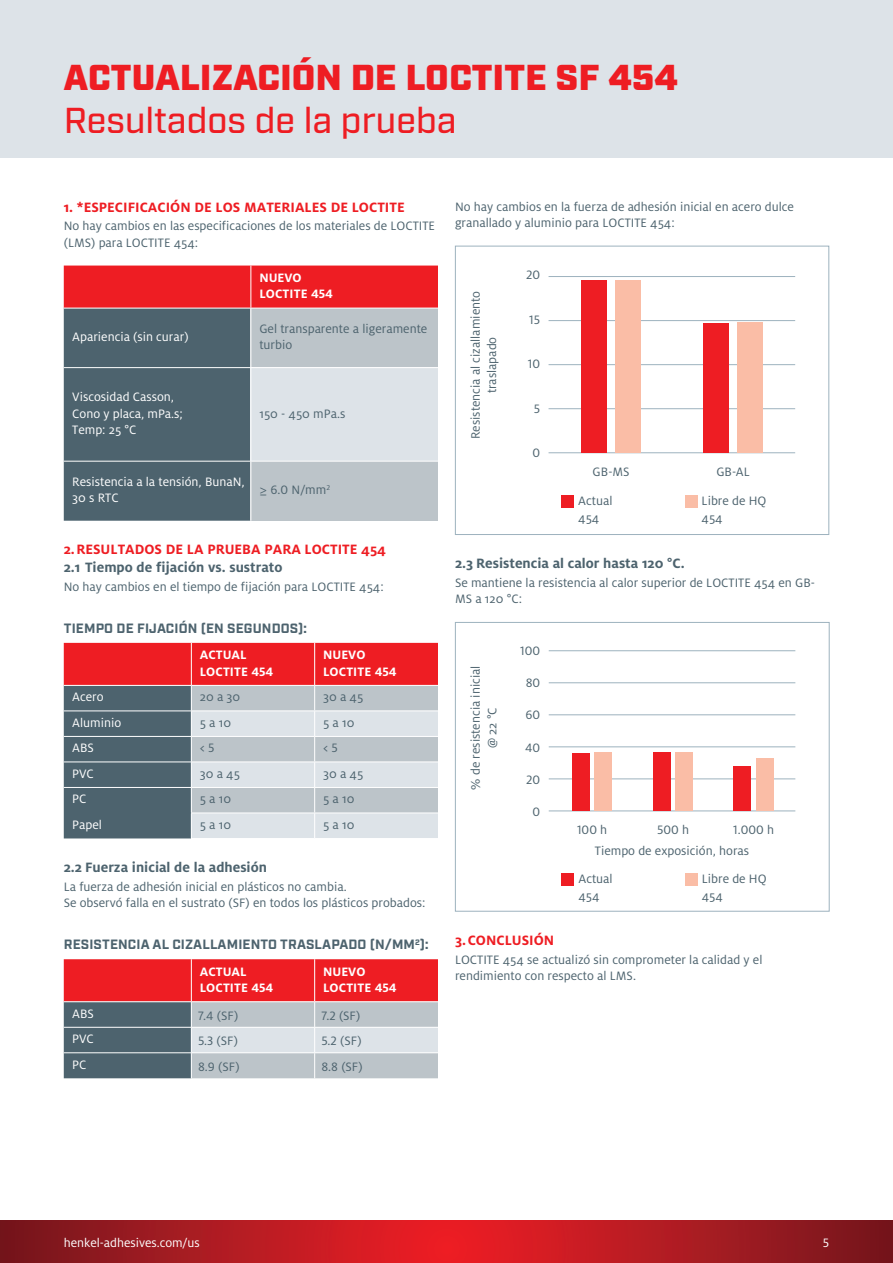
<style>
.page{position:relative;width:893px;height:1263px;background:#fff}
.page>*{position:absolute;margin:0;border:0;box-sizing:border-box;transform-origin:0 0}
.t1{font:900 36px "Industry";letter-spacing:.01em;color:#ee1d23}
.t2{font:500 36px "Industry";color:#ee1d23}
.t3{font:700 15px "Henkel Milo";color:#4d636e}
.t4{font:700 15px "Henkel Milo";color:#ee1d23}
.t5{font:13.5px/16.5px "Henkel Milo";color:#4d636e}
.t6{font:13.5px/16.5px "Henkel Milo";color:#fff}
.t7{font:700 13.5px/16.5px "Henkel Milo";color:#fff}
.t8{font:700 13.5px "Industry";letter-spacing:.01em;color:#4d636e}
</style>
<div class="page">
<div style="left:0;top:0;width:893px;height:157px;background:#dde3e8"></div>
<svg style="left:0;top:1220px;width:893px;height:43px;background:#b01a21"></svg>
<svg style="left:64px;top:266px;width:374px;height:255px;background:#7b5059"></svg>
<div style="left:251px;top:308px;width:187px;height:60px;background:#bcc4c9"></div>
<div style="left:251px;top:368px;width:187px;height:93px;background:#dde3e8"></div>
<div style="left:251px;top:461px;width:187px;height:60px;background:#bcc4c9"></div>
<hr style="left:250px;top:266px;width:1px;height:42px;background:#fff">
<hr style="left:64px;top:308px;width:187px;height:1px;background:#fff">
<hr style="left:251px;top:308px;width:187px;height:1px;background:#fff">
<hr style="left:250px;top:308px;width:1px;height:59px;background:#fff">
<hr style="left:64px;top:367px;width:187px;height:1px;background:#fff">
<hr style="left:251px;top:367px;width:187px;height:1px;background:#fff">
<hr style="left:250px;top:368px;width:1px;height:93px;background:#fff">
<hr style="left:64px;top:461px;width:187px;height:1px;background:#fff">
<hr style="left:251px;top:461px;width:187px;height:1px;background:#fff">
<hr style="left:250px;top:461px;width:1px;height:60px;background:#fff">
<svg style="left:64px;top:643px;width:374px;height:195px;background:#b49097"></svg>
<svg style="left:64px;top:959px;width:374px;height:119px;background:#bb787e"></svg>
<hr style="left:64px;top:1027px;width:127px;height:1px;background:#fff">
<hr style="left:191px;top:1027px;width:124px;height:1px;background:#fff">
<hr style="left:315px;top:1027px;width:123px;height:1px;background:#fff">
<hr style="left:64px;top:1052px;width:127px;height:1px;background:#fff">
<hr style="left:191px;top:1052px;width:124px;height:1px;background:#fff">
<hr style="left:315px;top:1052px;width:123px;height:1px;background:#fff">
<hr style="left:64px;top:1001px;width:127px;height:1px;background:#fff">
<hr style="left:191px;top:1001px;width:124px;height:1px;background:#fff">
<hr style="left:315px;top:1001px;width:123px;height:1px;background:#fff">
<div style="left:455px;top:246px;width:374px;height:289px;background:#fff;border:1px solid #9db2be"></div>
<hr style="left:549px;top:276px;width:246px;height:1px;background:#9db2be">
<hr style="left:549px;top:320px;width:246px;height:1px;background:#9db2be">
<hr style="left:549px;top:364px;width:246px;height:1px;background:#9db2be">
<hr style="left:549px;top:408px;width:246px;height:1px;background:#9db2be">
<hr style="left:549px;top:452px;width:246px;height:1px;background:#9db2be">
<div style="left:581px;top:280px;width:26px;height:172px;background:#ee1d23"></div>
<div style="left:703px;top:323px;width:25px;height:129px;background:#ee1d23"></div>
<div style="left:615px;top:280px;width:26px;height:172px;background:#fabda6"></div>
<div style="left:737px;top:322px;width:25px;height:130px;background:#fabda6"></div>
<div style="left:561px;top:495px;width:13px;height:13px;background:#ee1d23"></div>
<div style="left:685px;top:495px;width:12px;height:13px;background:#fabda6"></div>
<div style="left:455px;top:622px;width:375px;height:289px;background:#fff;border:1px solid #9db2be"></div>
<hr style="left:549px;top:650px;width:246px;height:1px;background:#9db2be">
<hr style="left:549px;top:682px;width:246px;height:1px;background:#9db2be">
<hr style="left:549px;top:746px;width:246px;height:1px;background:#9db2be">
<hr style="left:549px;top:714px;width:246px;height:1px;background:#9db2be">
<hr style="left:549px;top:778px;width:246px;height:1px;background:#9db2be">
<hr style="left:549px;top:810px;width:246px;height:1px;background:#9db2be">
<div style="left:572px;top:753px;width:18px;height:58px;background:#ee1d23"></div>
<div style="left:594px;top:752px;width:18px;height:59px;background:#fabda6"></div>
<div style="left:653px;top:752px;width:18px;height:59px;background:#ee1d23"></div>
<div style="left:675px;top:752px;width:18px;height:59px;background:#fabda6"></div>
<div style="left:733px;top:766px;width:18px;height:45px;background:#ee1d23"></div>
<div style="left:756px;top:758px;width:18px;height:53px;background:#fabda6"></div>
<div style="left:561px;top:873px;width:13px;height:13px;background:#ee1d23"></div>
<div style="left:685px;top:873px;width:13px;height:13px;background:#fabda6"></div>
<h1 class="t1" style="left:64px;top:56px;width:615px">ACTUALIZACIÓN DE LOCTITE SF 454</h1>
<h1 class="t2" style="left:64px;top:99px;width:394px">Resultados de la prueba</h1>
<p class="t4" style="left:64px;top:199px;width:342px">1. *ESPECIFICACIÓN DE LOS MATERIALES DE LOCTITE</p>
<p class="t5" style="left:64px;top:218px;width:373px">No hay cambios en las especificaciones de los materiales de LOCTITE (LMS) para LOCTITE 454:</p>
<p class="t7" style="left:259px;top:269px;width:75px">NUEVO<br>LOCTITE 454</p>
<p class="t6" style="left:72px;top:329px;width:118px">Apariencia (sin curar)</p>
<p class="t5" style="left:259px;top:320px;width:170px">Gel transparente a ligeramente turbio</p>
<p class="t6" style="left:72px;top:389px;width:112px">Viscosidad Casson,<br>Cono y placa, mPa.s;<br>Temp: 25 °C</p>
<p class="t5" style="left:259px;top:405px;width:87px">150 - 450 mPa.s</p>
<p class="t6" style="left:72px;top:473px;width:174px">Resistencia a la tensión, BunaN,<br>30 s RTC</p>
<p class="t5" style="left:259px;top:482px;width:72px">≥ 6.0 N/mm<sup>2</sup></p>
<p class="t4" style="left:64px;top:541px;width:324px">2.RESULTADOS DE LA PRUEBA PARA LOCTITE 454</p>
<p class="t3" style="left:64px;top:559px;width:220px">2.1 Tiempo de fijación vs. sustrato</p>
<p class="t5" style="left:64px;top:578px;width:321px">No hay cambios en el tiempo de fijación para LOCTITE 454:</p>
<p class="t8" style="left:64px;top:620px;width:245px">TIEMPO DE FIJACIÓN (EN SEGUNDOS):</p>
<p class="t7" style="left:200px;top:647px;width:75px">ACTUAL<br>LOCTITE 454</p>
<p class="t7" style="left:323px;top:647px;width:75px">NUEVO<br>LOCTITE 454</p>
<p class="t6" style="left:72px;top:689px;width:33px">Acero</p>
<p class="t5" style="left:200px;top:689px;width:42px">20 a 30</p>
<p class="t5" style="left:323px;top:689px;width:42px">30 a 45</p>
<p class="t6" style="left:72px;top:714px;width:50px">Aluminio</p>
<p class="t5" style="left:200px;top:714px;width:33px">5 a 10</p>
<p class="t5" style="left:323px;top:714px;width:33px">5 a 10</p>
<p class="t6" style="left:72px;top:740px;width:23px">ABS</p>
<p class="t5" style="left:200px;top:740px;width:16px">&lt; 5</p>
<p class="t5" style="left:323px;top:740px;width:16px">&lt; 5</p>
<p class="t6" style="left:72px;top:765px;width:23px">PVC</p>
<p class="t5" style="left:200px;top:765px;width:42px">30 a 45</p>
<p class="t5" style="left:323px;top:765px;width:42px">30 a 45</p>
<p class="t6" style="left:72px;top:791px;width:16px">PC</p>
<p class="t5" style="left:200px;top:791px;width:33px">5 a 10</p>
<p class="t5" style="left:323px;top:791px;width:33px">5 a 10</p>
<p class="t6" style="left:72px;top:817px;width:31px">Papel</p>
<p class="t5" style="left:200px;top:817px;width:33px">5 a 10</p>
<p class="t5" style="left:323px;top:817px;width:33px">5 a 10</p>
<p class="t3" style="left:64px;top:859px;width:205px">2.2 Fuerza inicial de la adhesión</p>
<p class="t5" style="left:64px;top:878px;width:363px">La fuerza de adhesión inicial en plásticos no cambia.<br>Se observó falla en el sustrato (SF) en todos los plásticos probados:</p>
<p class="t8" style="left:64px;top:937px;width:366px">RESISTENCIA AL CIZALLAMIENTO TRASLAPADO (N/MM<sup>2</sup>):</p>
<p class="t7" style="left:200px;top:963px;width:75px">ACTUAL<br>LOCTITE 454</p>
<p class="t7" style="left:323px;top:963px;width:75px">NUEVO<br>LOCTITE 454</p>
<p class="t6" style="left:72px;top:1005px;width:23px">ABS</p>
<p class="t5" style="left:198px;top:1007px;width:42px">7.4 (SF)</p>
<p class="t5" style="left:321px;top:1007px;width:41px">7.2 (SF)</p>
<p class="t6" style="left:72px;top:1031px;width:23px">PVC</p>
<p class="t5" style="left:198px;top:1033px;width:41px">5.3 (SF)</p>
<p class="t5" style="left:321px;top:1033px;width:42px">5.2 (SF)</p>
<p class="t6" style="left:72px;top:1056px;width:16px">PC</p>
<p class="t5" style="left:198px;top:1058px;width:43px">8.9 (SF)</p>
<p class="t5" style="left:321px;top:1058px;width:43px">8.8 (SF)</p>
<p class="t5" style="left:455px;top:198px;width:341px">No hay cambios en la fuerza de adhesión inicial en acero dulce granallado y aluminio para LOCTITE 454:</p>
<p class="t5" style="left:467px;top:439px;width:150px;text-align:center;rotate:-90deg">Resistencia al cizallamiento traslapado</p>
<p class="t5" style="left:526px;top:267px;width:15px">20</p>
<p class="t5" style="left:529px;top:311px;width:12px">15</p>
<p class="t5" style="left:528px;top:356px;width:14px">10</p>
<p class="t5" style="left:534px;top:400px;width:8px">5</p>
<p class="t5" style="left:532px;top:444px;width:9px">0</p>
<p class="t5" style="left:593px;top:463px;width:38px">GB-MS</p>
<p class="t5" style="left:716px;top:463px;width:35px">GB-AL</p>
<p class="t5" style="left:578px;top:493px;width:36px">Actual<br>454</p>
<p class="t5" style="left:702px;top:493px;width:66px">Libre de HQ<br>454</p>
<p class="t3" style="left:455px;top:555px;width:231px">2.3 Resistencia al calor hasta 120 °C.</p>
<p class="t5" style="left:455px;top:574px;width:362px">Se mantiene la resistencia al calor superior de LOCTITE 454 en GB-<br>MS a 120 °C:</p>
<p class="t5" style="left:468px;top:790px;width:126px;text-align:center;rotate:-90deg">% de resistencia inicial @ 22 °C</p>
<p class="t5" style="left:520px;top:643px;width:21px">100</p>
<p class="t5" style="left:526px;top:674px;width:16px">80</p>
<p class="t5" style="left:525px;top:706px;width:16px">60</p>
<p class="t5" style="left:525px;top:739px;width:17px">40</p>
<p class="t5" style="left:526px;top:771px;width:15px">20</p>
<p class="t5" style="left:533px;top:803px;width:9px">0</p>
<p class="t4" style="left:455px;top:932px;width:101px">3.CONCLUSIÓN</p>
<p class="t5" style="left:577px;top:821px;width:32px">100 h</p>
<p class="t5" style="left:657px;top:821px;width:33px">500 h</p>
<p class="t5" style="left:733px;top:821px;width:42px">1.000 h</p>
<p class="t5" style="left:595px;top:843px;width:156px">Tiempo de exposición, horas</p>
<p class="t5" style="left:578px;top:871px;width:36px">Actual<br>454</p>
<p class="t5" style="left:702px;top:871px;width:66px">Libre de HQ<br>454</p>
<p class="t5" style="left:455px;top:951px;width:309px">LOCTITE 454 se actualizó sin comprometer la calidad y el rendimiento con respecto al LMS.</p>
<p class="t6" style="left:64px;top:1235px;width:137px">henkel-adhesives.com/us</p>
<p class="t6" style="left:823px;top:1235px;width:8px">5</p>
</div>
